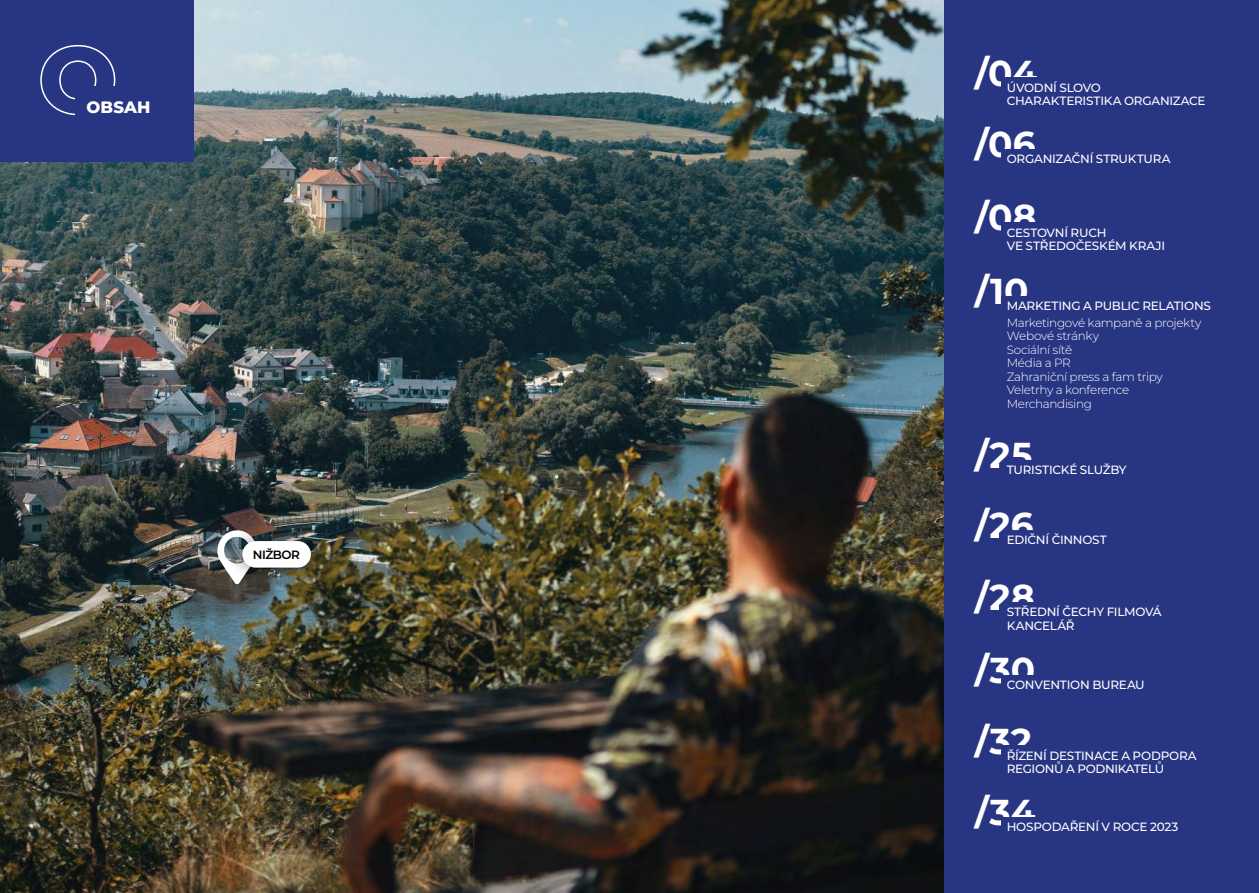
<style>
.page{position:relative;width:1259px;height:893px;background:#fff}
.page>*{position:absolute;margin:0;border:0;box-sizing:border-box;transform-origin:0 0}
.t1{font:700 36px "Montserrat";color:#fff}
.t2{font:800 16.5px "Montserrat";letter-spacing:.01em;color:#fff}
.t3{font:500 12px/13.5px "Montserrat";letter-spacing:-.02em;color:#fff}
.t4{font:300 12px/13.5px "Montserrat";letter-spacing:-.03em;color:#fff}
.t5{font:600 12px "Montserrat";letter-spacing:-.04em;color:#000}
</style>
<div class="page">
<img style="left:0;top:0;width:944px;height:893px">
<div style="left:0;top:0;width:193px;height:162px;background:#283583"></div>
<svg style="left:40px;top:45px;width:76px;height:71px"></svg>
<div style="left:76px;top:86px;width:66px;height:47px;background:#283583"></div>
<div style="left:944px;top:0;width:315px;height:893px;background:#283583"></div>
<div style="left:202px;top:516px;width:69px;height:82px;background:#000;opacity:.2"></div>
<svg style="left:217px;top:529px;width:40px;height:56px"></svg>
<div style="left:225px;top:526px;width:97px;height:57px;background:#000;opacity:.4"></div>
<div style="left:242px;top:541px;width:69px;height:27px;background:#fff;border-radius:13px"></div>
<h2 class="t2" style="left:86px;top:96px;width:66px">OBSAH</h2>
<p class="t5" style="left:253px;top:546px;width:49px">NIŽBOR</p>
<h1 class="t1" style="left:975px;top:47px;width:64px">/04</h1>
<p class="t3" style="left:1006px;top:80px;width:200px">ÚVODNÍ SLOVO<br>CHARAKTERISTIKA ORGANIZACE</p>
<h1 class="t1" style="left:975px;top:118px;width:62px">/06</h1>
<p class="t3" style="left:1006px;top:152px;width:165px">ORGANIZAČNÍ STRUKTURA</p>
<h1 class="t1" style="left:975px;top:192px;width:63px">/08</h1>
<p class="t3" style="left:1006px;top:225px;width:160px">CESTOVNÍ RUCH<br>VE STŘEDOČESKÉM KRAJI</p>
<h1 class="t1" style="left:975px;top:265px;width:55px">/10</h1>
<p class="t3" style="left:1006px;top:299px;width:206px">MARKETING A PUBLIC RELATIONS</p>
<p class="t4" style="left:1006px;top:315px;width:196px">Marketingové kampaně a projekty<br>Webové stránky<br>Sociální sítě<br>Média a PR<br>Zahraniční press a fam tripy<br>Veletrhy a konference<br>Merchandising</p>
<h1 class="t1" style="left:975px;top:429px;width:59px">/25</h1>
<p class="t3" style="left:1006px;top:463px;width:121px">TURISTICKÉ SLUŽBY</p>
<h1 class="t1" style="left:975px;top:499px;width:60px">/26</h1>
<p class="t3" style="left:1006px;top:533px;width:102px">EDIČNÍ ČINNOST</p>
<h1 class="t1" style="left:975px;top:571px;width:61px">/28</h1>
<p class="t3" style="left:1006px;top:605px;width:156px">STŘEDNÍ ČECHY FILMOVÁ<br>KANCELÁŘ</p>
<h1 class="t1" style="left:975px;top:644px;width:62px">/30</h1>
<p class="t3" style="left:1006px;top:678px;width:140px">CONVENTION BUREAU</p>
<h1 class="t1" style="left:975px;top:715px;width:59px">/32</h1>
<p class="t3" style="left:1006px;top:748px;width:191px">ŘÍZENÍ DESTINACE A PODPORA<br>REGIONŮ A PODNIKATELŮ</p>
<h1 class="t1" style="left:975px;top:786px;width:62px">/34</h1>
<p class="t3" style="left:1006px;top:820px;width:173px">HOSPODAŘENÍ V ROCE 2023</p>
</div>
